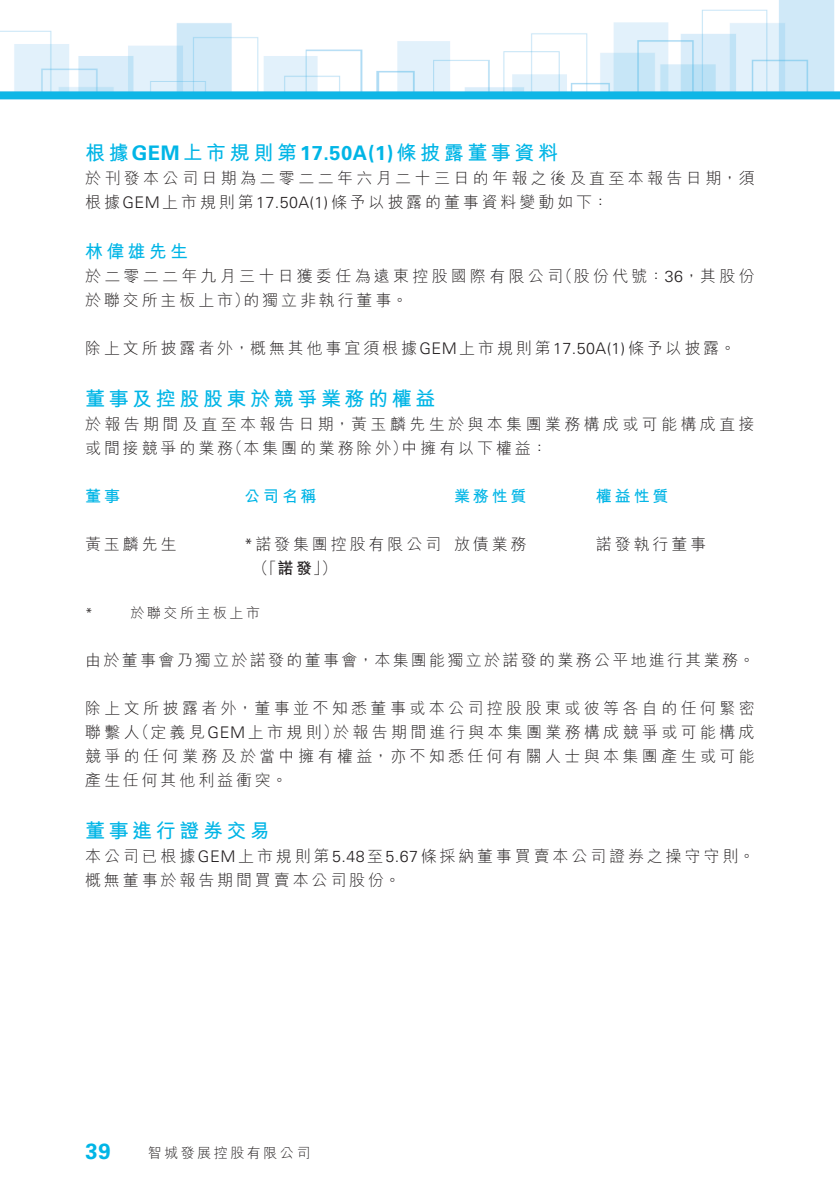
<style>
.page{position:relative;width:840px;height:1191px;background:#fff}
.page>*{position:absolute;margin:0;border:0;box-sizing:border-box;transform-origin:0 0}
.t1{font:700 22px "Univers LT Std";color:#00b5e6}
.t2{font:700 20px "M Hei HK";letter-spacing:.18em;color:#00b5e6}
.t3{font:700 18px "M Hei HK";letter-spacing:.18em;color:#00b5e6}
.t4{font:300 16px/24px "M Hei HK";letter-spacing:.2em;color:#231f20}
.t5{font:300 16px/24px "M Hei HK";letter-spacing:.18em;color:#231f20}
.t6{font:300 16px "M Hei HK";letter-spacing:.145em;color:#231f20}
.t7{font:700 16px "M Hei HK";letter-spacing:.18em;color:#00b5e6}
.t8{font:300 14px "M Hei HK";letter-spacing:.18em;color:#231f20}
.t9{font:300 14px "Univers LT Std";color:#231f20}
.s1{font-family:"Univers LT Std"}
.s2{font-weight:700}
</style>
<div class="page">
<img style="left:0;top:0;width:840px;height:100px">
<p class="t2" style="left:85px;top:138px;width:474px">根據<span class="s1">GEM</span>上市規則第<span class="s1">17.50A )1(</span> 條披露董事資料</p>
<p class="t4" style="left:85px;top:165px;width:671px">於刊發本公司日期為二零二二年六月二十三日的年報之後及直至本報告日期，須根據<span class="s1">GEM</span>上市規則第<span class="s1">17.50A )1(</span> 條予以披露的董事資料變動如下：</p>
<p class="t3" style="left:85px;top:238px;width:104px">林偉雄先生</p>
<p class="t4" style="left:556px;top:263px;width:199px">（股份代號：<span class="s1">36</span>，其股份</p>
<p class="t4" style="left:85px;top:263px;width:479px;text-align:center">於二零二二年九月三十日獲委任為遠東控股國際有限公司的獨立非執行董事。</p>
<p class="t5" style="left:85px;top:287px;width:166px">於聯交所主板上市）</p>
<p class="t5" style="left:85px;top:335px;width:651px">除上文所披露者外，概無其他事宜須根據<span class="s1">GEM</span>上市規則第<span class="s1">17.50A )1(</span> 條予以披露。</p>
<p class="t2" style="left:85px;top:384px;width:351px">董事及控股股東於競爭業務的權益</p>
<p class="t4" style="left:401px;top:411px;width:354px;text-indent:-316px">於報告期間及直至本報告日期，黃玉麟先生於與本集團業務構成或可能構成直接中擁有以下權益：</p>
<p class="t5" style="left:227px;top:435px;width:182px">（本集團的業務除外）</p>
<p class="t5" style="left:85px;top:435px;width:149px">或間接競爭的業務</p>
<p class="t7" style="left:85px;top:484px;width:36px">董事</p>
<p class="t4" style="left:85px;top:531px;width:93px">黃玉麟先生</p>
<p class="t7" style="left:244px;top:484px;width:74px">公司名稱</p>
<p class="t5" style="left:244px;top:531px;width:198px"><span class="s1">*</span>諾發集團控股有限公司</p>
<p class="t4" style="left:252px;top:555px;width:86px">（「<span class="s2">諾發</span> (「</p>
<p class="t7" style="left:454px;top:484px;width:74px">業務性質</p>
<p class="t4" style="left:454px;top:531px;width:74px">放債業務</p>
<p class="t7" style="left:595px;top:484px;width:74px">權益性質</p>
<p class="t4" style="left:595px;top:531px;width:112px">諾發執行董事</p>
<p class="t8" style="left:130px;top:605px;width:131px">於聯交所主板上市</p>
<p class="t9" style="left:85px;top:604px;width:9px">*</p>
<p class="t6" style="left:85px;top:652px;width:670px">由於董事會乃獨立於諾發的董事會，本集團能獨立於諾發的業務公平地進行其業務。</p>
<p class="t4" style="left:85px;top:695px;width:671px;text-align:right">除上文所披露者外，董事並不知悉董事或本公司控股股東或彼等各自的任何緊密於報告期間進行與本集團業務構成競爭或可能構成</p>
<p class="t4" style="left:133px;top:719px;width:207px">（定義見<span class="s1">GEM</span>上市規則）</p>
<p class="t4" style="left:85px;top:719px;width:671px">聯繫人<br>競爭的任何業務及於當中擁有權益，亦不知悉任何有關人士與本集團產生或可能產生任何其他利益衝突。</p>
<p class="t2" style="left:85px;top:816px;width:186px">董事進行證券交易</p>
<p class="t5" style="left:85px;top:843px;width:671px">本公司已根據<span class="s1">GEM</span>上市規則第<span class="s1">5.48</span>至<span class="s1">5.67</span>條採納董事買賣本公司證券之操守守則。概無董事於報告期間買賣本公司股份。</p>
<h1 class="t1" style="left:85px;top:1138px;width:27px">39</h1>
<p class="t8" style="left:148px;top:1145px;width:164px">智城發展控股有限公司</p>
</div>
